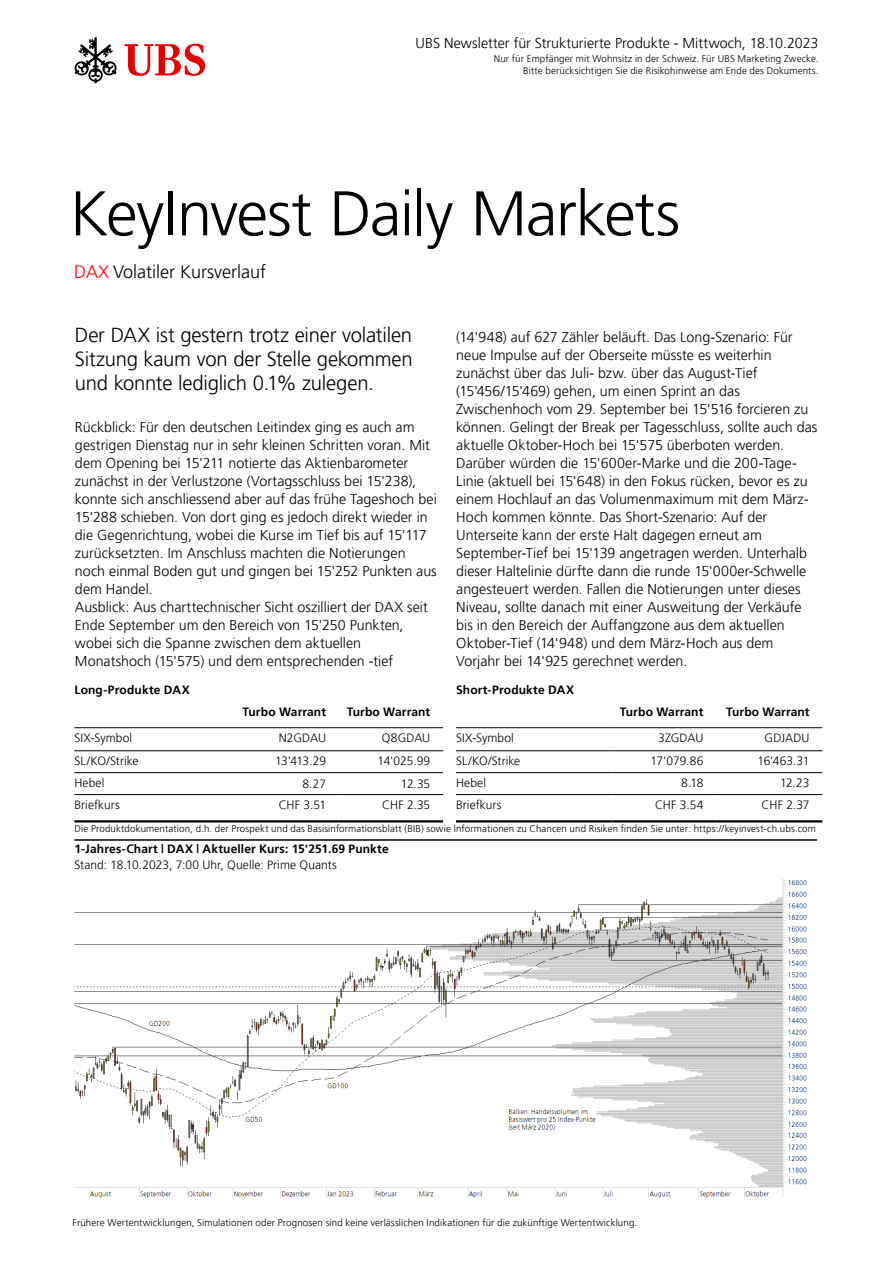
<style>
.page{position:relative;width:893px;height:1263px;background:#fff}
.page>*{position:absolute;margin:0;border:0;box-sizing:border-box;transform-origin:0 0}
.t1{font:300 63px "Frutiger 45";letter-spacing:-.02em;color:#000}
.t2{font:300 20.25px/24px "Frutiger 45";letter-spacing:-.015em;color:#000;text-align:justify}
.t3{font:300 18px "Frutiger 45";color:#000}
.t4{font:300 14.25px/18px "Frutiger 45";color:#000}
.t5{font:300 12px "Frutiger 45";letter-spacing:.005em;color:#000}
.t6{font:300 12px "Frutiger 45";letter-spacing:.01em;color:#000}
.t7{font:300 9.75px/12px "Frutiger 45";letter-spacing:.015em;color:#000;text-align:right}
.s1{color:#f00}
</style>
<div class="page">
<svg style="left:125px;top:44px;width:80px;height:32px"></svg>
<svg style="left:74px;top:37px;width:43px;height:46px"></svg>
<img style="left:74px;top:878px;width:733px;height:319px">
<hr style="left:612px;top:750px;width:104px;height:1px;background:#000">
<hr style="left:456px;top:727px;width:156px;height:1px;background:#000">
<hr style="left:612px;top:727px;width:104px;height:1px;background:#000">
<hr style="left:716px;top:727px;width:106px;height:1px;background:#000">
<hr style="left:456px;top:750px;width:156px;height:1px;background:#000">
<hr style="left:716px;top:750px;width:106px;height:1px;background:#000">
<hr style="left:456px;top:772px;width:156px;height:1px;background:#000">
<hr style="left:612px;top:772px;width:104px;height:1px;background:#000">
<hr style="left:716px;top:772px;width:106px;height:1px;background:#000">
<hr style="left:456px;top:794px;width:156px;height:1px;background:#000">
<hr style="left:612px;top:794px;width:104px;height:1px;background:#000">
<hr style="left:716px;top:794px;width:106px;height:1px;background:#000">
<hr style="left:456px;top:820px;width:156px;height:2px;background:#000">
<hr style="left:612px;top:820px;width:104px;height:2px;background:#000">
<hr style="left:716px;top:820px;width:106px;height:2px;background:#000">
<hr style="left:74px;top:839px;width:743px;height:2px;background:#000">
<hr style="left:74px;top:727px;width:157px;height:1px;background:#000">
<hr style="left:231px;top:727px;width:108px;height:1px;background:#000">
<hr style="left:339px;top:727px;width:104px;height:1px;background:#000">
<hr style="left:74px;top:750px;width:157px;height:1px;background:#000">
<hr style="left:231px;top:750px;width:108px;height:1px;background:#000">
<hr style="left:339px;top:750px;width:104px;height:1px;background:#000">
<hr style="left:74px;top:772px;width:157px;height:1px;background:#000">
<hr style="left:231px;top:772px;width:108px;height:1px;background:#000">
<hr style="left:339px;top:772px;width:104px;height:1px;background:#000">
<hr style="left:74px;top:794px;width:157px;height:1px;background:#000">
<hr style="left:231px;top:794px;width:108px;height:1px;background:#000">
<hr style="left:339px;top:794px;width:104px;height:1px;background:#000">
<hr style="left:74px;top:820px;width:157px;height:2px;background:#000">
<hr style="left:231px;top:820px;width:108px;height:2px;background:#000">
<hr style="left:339px;top:820px;width:104px;height:2px;background:#000">
<p class="t4" style="left:415px;top:34px;width:405px">UBS Newsletter für Strukturierte Produkte - Mittwoch, 18.10.2023</p>
<p class="t7" style="left:494px;top:53px;width:326px">Nur für Empfänger mit Wohnsitz in der Schweiz. Für UBS Marketing Zwecke.<br>Bitte berücksichtigen Sie die Risikohinweise am Ende des Dokuments.</p>
<h1 class="t1" style="left:70px;top:177px;width:612px">KeyInvest Daily Markets</h1>
<p class="t3" style="left:74px;top:261px;width:194px"><span class="s1">DAX</span> Volatiler Kursverlauf</p>
<h2 class="t2" style="left:75px;top:323px;width:339px">Der DAX ist gestern trotz einer volatilen Sitzung kaum von der Stelle gekommen und konnte lediglich 0.1% zulegen.</h2>
<p class="t4" style="left:75px;top:418px;width:363px">Rückblick: Für den deutschen Leitindex ging es auch am gestrigen Dienstag nur in sehr kleinen Schritten voran. Mit dem Opening bei 15'211 notierte das Aktienbarometer zunächst in der Verlustzone (Vortagsschluss bei 15'238), konnte sich anschliessend aber auf das frühe Tageshoch bei 15'288 schieben. Von dort ging es jedoch direkt wieder in die Gegenrichtung, wobei die Kurse im Tief bis auf 15'117 zurücksetzten. Im Anschluss machten die Notierungen noch einmal Boden gut und gingen bei 15'252 Punkten aus dem Handel.<br>Ausblick: Aus charttechnischer Sicht oszilliert der DAX seit Ende September um den Bereich von 15'250 Punkten, wobei sich die Spanne zwischen dem aktuellen Monatshoch (15'575) und dem entsprechenden -tief</p>
<p class="t4" style="left:456px;top:328px;width:363px">(14'948) auf 627 Zähler beläuft. Das Long-Szenario: Für neue Impulse auf der Oberseite müsste es weiterhin zunächst über das Juli- bzw. über das August-Tief (15'456/15'469) gehen, um einen Sprint an das Zwischenhoch vom 29. September bei 15'516 forcieren zu können. Gelingt der Break per Tagesschluss, sollte auch das aktuelle Oktober-Hoch bei 15'575 überboten werden.<br>Darüber würden die 15'600er-Marke und die 200-Tage-Linie (aktuell bei 15'648) in den Fokus rücken, bevor es zu einem Hochlauf an das Volumenmaximum mit dem März-Hoch kommen könnte. Das Short-Szenario: Auf der Unterseite kann der erste Halt dagegen erneut am September-Tief bei 15'139 angetragen werden. Unterhalb dieser Haltelinie dürfte dann die runde 15'000er-Schwelle angesteuert werden. Fallen die Notierungen unter dieses Niveau, sollte danach mit einer Ausweitung der Verkäufe bis in den Bereich der Auffangzone aus dem aktuellen Oktober-Tief (14'948) und dem März-Hoch aus dem Vorjahr bei 14'925 gerechnet werden.</p>
<p class="t6" style="left:74px;top:682px;width:117px">Long-Produkte DAX</p>
<p class="t6" style="left:456px;top:682px;width:119px">Short-Produkte DAX</p>
<p class="t6" style="left:242px;top:705px;width:85px">Turbo Warrant</p>
<p class="t6" style="left:347px;top:705px;width:85px">Turbo Warrant</p>
<p class="t6" style="left:620px;top:705px;width:85px">Turbo Warrant</p>
<p class="t6" style="left:726px;top:705px;width:85px">Turbo Warrant</p>
<p class="t5" style="left:74px;top:731px;width:59px">SIX-Symbol</p>
<p class="t5" style="left:279px;top:731px;width:49px">N2GDAU</p>
<p class="t5" style="left:382px;top:731px;width:50px">Q8GDAU</p>
<p class="t5" style="left:74px;top:754px;width:66px">SL/KO/Strike</p>
<p class="t5" style="left:275px;top:754px;width:53px">13'413.29</p>
<p class="t5" style="left:377px;top:754px;width:54px">14'025.99</p>
<p class="t5" style="left:74px;top:776px;width:32px">Hebel</p>
<p class="t5" style="left:302px;top:777px;width:25px">8.27</p>
<p class="t5" style="left:401px;top:777px;width:31px">12.35</p>
<p class="t5" style="left:74px;top:798px;width:47px">Briefkurs</p>
<p class="t5" style="left:279px;top:798px;width:49px">CHF 3.51</p>
<p class="t5" style="left:382px;top:798px;width:50px">CHF 2.35</p>
<p class="t5" style="left:456px;top:731px;width:59px">SIX-Symbol</p>
<p class="t5" style="left:658px;top:731px;width:47px">3ZGDAU</p>
<p class="t5" style="left:764px;top:731px;width:47px">GDJADU</p>
<p class="t5" style="left:456px;top:754px;width:66px">SL/KO/Strike</p>
<p class="t5" style="left:650px;top:754px;width:54px">17'079.86</p>
<p class="t5" style="left:757px;top:754px;width:54px">16'463.31</p>
<p class="t5" style="left:456px;top:776px;width:32px">Hebel</p>
<p class="t5" style="left:681px;top:776px;width:24px">8.18</p>
<p class="t5" style="left:780px;top:776px;width:31px">12.23</p>
<p class="t5" style="left:456px;top:798px;width:47px">Briefkurs</p>
<p class="t5" style="left:655px;top:798px;width:50px">CHF 3.54</p>
<p class="t5" style="left:762px;top:798px;width:50px">CHF 2.37</p>
<p class="t7" style="left:74px;top:822px;width:743px">Die Produktdokumentation, d.h. der Prospekt und das Basisinformationsblatt (BIB) sowie Informationen zu Chancen und Risiken finden Sie unter: https://keyinvest-ch.ubs.com</p>
<p class="t6" style="left:74px;top:842px;width:316px">1-Jahres-Chart | DAX | Aktueller Kurs: 15'251.69 Punkte</p>
<p class="t5" style="left:74px;top:858px;width:264px">Stand: 18.10.2023, 7:00 Uhr, Quelle: Prime Quants</p>
<p class="t7" style="left:73px;top:1216px;width:566px">Frühere Wertentwicklungen, Simulationen oder Prognosen sind keine verlässlichen Indikationen für die zukünftige Wertentwicklung.</p>
</div>
